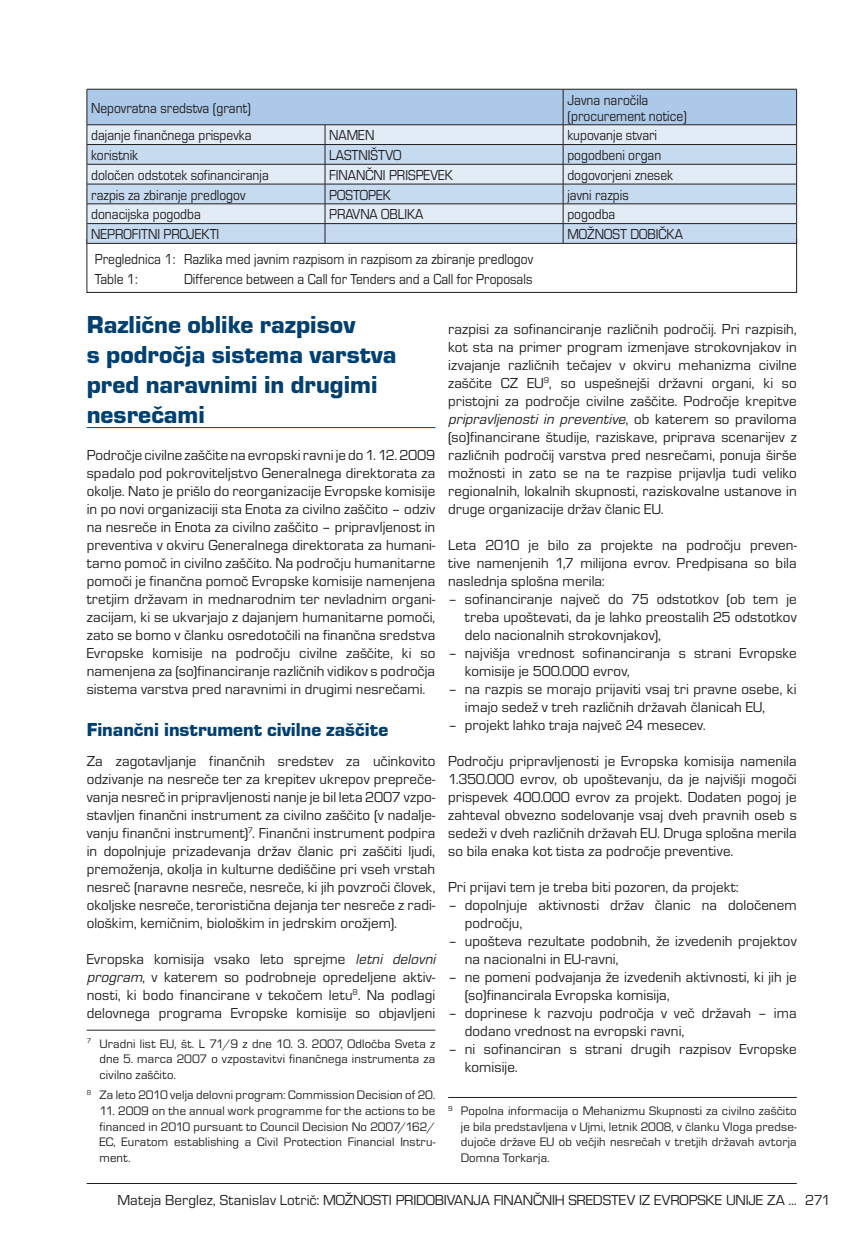
<style>
.page{position:relative;width:852px;height:1234px;background:#fff}
.page>*{position:absolute;margin:0;border:0;box-sizing:border-box;transform-origin:0 0}
.t1{font:25.5px/30px "Eurostile TEE Blac";color:#004071}
.t2{font:19.5px "Eurostile TEE Blac";color:#004071}
.t3{font:15px/18px "Eurostile TEE";letter-spacing:.005em;color:#231f20}
.t4{font:15px/20px "Eurostile TEE";letter-spacing:.005em;color:#231f20;scale:.9 1}
.t5{font:12.75px/15.8px "Eurostile TEE";letter-spacing:.015em;color:#231f20;text-align:justify}
.s1{font-style:italic}
</style>
<div class="page">
<hr style="left:87px;top:1182px;width:710px;height:1px;background:#231f20">
<hr style="left:87px;top:427px;width:348px;height:1px;background:#004071">
<hr style="left:87px;top:1029px;width:348px;height:1px;background:#231f20">
<svg style="left:87px;top:90px;width:710px;height:153px;background:#c3d5e8"></svg>
<hr style="left:87px;top:243px;width:238px;height:1px;background:#231f20">
<hr style="left:325px;top:243px;width:238px;height:1px;background:#231f20">
<hr style="left:563px;top:243px;width:234px;height:1px;background:#231f20">
<hr style="left:87px;top:89px;width:238px;height:1px;background:#231f20">
<hr style="left:87px;top:89px;width:1px;height:35px;background:#231f20">
<hr style="left:325px;top:89px;width:238px;height:1px;background:#231f20">
<hr style="left:563px;top:89px;width:234px;height:1px;background:#231f20">
<hr style="left:563px;top:89px;width:1px;height:35px;background:#231f20">
<hr style="left:796px;top:89px;width:1px;height:35px;background:#231f20">
<hr style="left:87px;top:124px;width:238px;height:1px;background:#231f20">
<hr style="left:325px;top:124px;width:238px;height:1px;background:#231f20">
<hr style="left:563px;top:124px;width:234px;height:1px;background:#231f20">
<hr style="left:448px;top:1096px;width:349px;height:1px;background:#231f20">
<p class="t4" style="left:91px;top:98px;width:179px">Nepovratna sredstva (grant)</p>
<p class="t4" style="left:567px;top:92px;width:134px;line-height:15.8px">Javna naročila (procurement notice)</p>
<p class="t4" style="left:91px;top:126px;width:180px">dajanje finančnega prispevka</p>
<p class="t4" style="left:329px;top:126px;width:52px">NAMEN</p>
<p class="t4" style="left:567px;top:126px;width:101px">kupovanje stvari</p>
<p class="t4" style="left:91px;top:145px;width:54px">koristnik</p>
<p class="t4" style="left:329px;top:145px;width:82px">LASTNIŠTVO</p>
<p class="t4" style="left:567px;top:145px;width:106px">pogodbeni organ</p>
<p class="t4" style="left:91px;top:165px;width:199px">določen odstotek sofinanciranja</p>
<p class="t4" style="left:329px;top:165px;width:139px">FINANČNI PRISPEVEK</p>
<p class="t4" style="left:567px;top:165px;width:119px">dogovorjeni znesek</p>
<p class="t4" style="left:91px;top:185px;width:173px">razpis za zbiranje predlogov</p>
<p class="t4" style="left:329px;top:185px;width:70px">POSTOPEK</p>
<p class="t4" style="left:567px;top:185px;width:70px">javni razpis</p>
<p class="t4" style="left:91px;top:205px;width:123px">donacijska pogodba</p>
<p class="t4" style="left:329px;top:205px;width:106px">PRAVNA OBLIKA</p>
<p class="t4" style="left:567px;top:205px;width:55px">pogodba</p>
<p class="t4" style="left:91px;top:224px;width:144px">NEPROFITNI PROJEKTI</p>
<p class="t4" style="left:567px;top:224px;width:130px">MOŽNOST DOBIČKA</p>
<p class="t4" style="left:95px;top:249px;width:489px">Preglednica 1: Razlika med javnim razpisom in razpisom za zbiranje predlogov<br>Table 1:</p>
<p class="t4" style="left:184px;top:269px;width:389px">Difference between a Call for Tenders and a Call for Proposals</p>
<h1 class="t1" style="left:87px;top:310px;width:311px">Različne oblike razpisov<br>s področja sistema varstva pred naravnimi in drugimi nesrečami</h1>
<p class="t3" style="left:87px;top:446px;width:350px;text-align:justify">Področje civilne zaščite na evropski ravni je do 1. 12. 2009 spadalo pod pokroviteljstvo Generalnega direktorata za okolje. Nato je prišlo do reorganizacije Evropske komisije in po novi organizaciji sta Enota za civilno zaščito – odziv na nesreče in Enota za civilno zaščito – pripravljenost in preventiva v okviru Generalnega direktorata za humani&shy;tarno pomoč in civilno zaščito. Na področju humanitarne pomoči je finančna pomoč Evropske komisije namenjena tretjim državam in mednarodnim ter nevladnim organi&shy;zacijam, ki se ukvarjajo z dajanjem humanitarne pomoči, zato se bomo v članku osredotočili na finančna sredstva Evropske komisije na področju civilne zaščite, ki so namenjena za (so)financiranje različnih vidikov s področja sistema varstva pred naravnimi in drugimi nesrečami.</p>
<h2 class="t2" style="left:87px;top:718px;width:303px">Finančni instrument civilne zaščite</h2>
<p class="t3" style="left:87px;top:752px;width:350px;text-align:justify">Za zagotavljanje finančnih sredstev za učinkovito odzivanje na nesreče ter za krepitev ukrepov prepreče&shy;vanja nesreč in pripravljenosti nanje je bil leta 2007 vzpo&shy;stavljen finančni instrument za civilno zaščito (v nadalje&shy;vanju finančni instrument)<sup>7</sup>. Finančni instrument podpira in dopolnjuje prizadevanja držav članic pri zaščiti ljudi, premoženja, okolja in kulturne dediščine pri vseh vrstah nesreč (naravne nesreče, nesreče, ki jih povzroči človek, okoljske nesreče, teroristična dejanja ter nesreče z radi&shy;ološkim, kemičnim, biološkim in jedrskim orožjem).</p>
<p class="t3" style="left:87px;top:950px;width:354px">Evropska komisija vsako leto sprejme <span class="s1">letni delovni program</span>, v katerem so podrobneje opredeljene aktiv&shy;nosti, ki bodo financirane v tekočem letu<sup>8</sup>. Na podlagi delovnega programa Evropske komisije so objavljeni</p>
<p class="t5" style="left:99px;top:1035px;width:337px;text-indent:-13px"><sup>7</sup> Uradni list EU, št. L 71/9 z dne 10. 3. 2007, Odločba Sveta z dne 5. marca 2007 o vzpostavitvi finančnega instrumenta za civilno zaščito.</p>
<p class="t5" style="left:87px;top:1087px;width:350px"><sup>8</sup> Za leto 2010 velja delovni program: Commission Decision of 20.</p>
<p class="t5" style="left:99px;top:1102px;width:337px">11. 2009 on the annual work programme for the actions to be financed in 2010 pursuant to Council Decision No 2007/162/ EC, Euratom establishing a Civil Protection Financial Instru&shy;ment.</p>
<p class="t3" style="left:448px;top:320px;width:350px;text-align:justify">razpisi za sofinanciranje različnih področij. Pri razpisih, kot sta na primer program izmenjave strokovnjakov in izvajanje različnih tečajev v okviru mehanizma civilne zaščite CZ EU<sup>9</sup>, so uspešnejši državni organi, ki so pristojni za področje civilne zaščite. Področje krepitve <span class="s1">pripravljenosti in preventive</span>, o b k a t e r e m s o p r a v i l o m a (so)financirane študije, raziskave, priprava scenarijev z različnih področij varstva pred nesrečami, ponuja širše možnosti in zato se na te razpise prijavlja tudi veliko regionalnih, lokalnih skupnosti, raziskovalne ustanove in druge organizacije držav članic EU.</p>
<p class="t3" style="left:448px;top:536px;width:350px;text-align:justify">Leta 2010 je bilo za projekte na področju preven&shy;tive namenjenih 1,7 milijona evrov. Predpisana so bila naslednja splošna merila:</p>
<p class="t3" style="left:465px;top:590px;width:333px;text-align:justify;text-indent:-17px">– sofinanciranje največ do 75 odstotkov (ob tem je treba upoštevati, da je lahko preostalih 25 odstotkov delo nacionalnih strokovnjakov),</p>
<p class="t3" style="left:465px;top:644px;width:333px;text-indent:-17px">– najvišja vrednost sofinanciranja s strani Evropske komisije je 500.000 evrov,</p>
<p class="t3" style="left:465px;top:680px;width:333px;text-indent:-17px">– na razpis se morajo prijaviti vsaj tri pravne osebe, ki imajo sedež v treh različnih državah članicah EU,</p>
<p class="t3" style="left:448px;top:716px;width:259px">– projekt lahko traja največ 24 mesecev.</p>
<p class="t3" style="left:448px;top:752px;width:350px;text-align:justify">Področju pripravljenosti je Evropska komisija namenila 1.350.000 evrov, ob upoštevanju, da je najvišji mogoči prispevek 400.000 evrov za projekt. Dodaten pogoj je zahteval obvezno sodelovanje vsaj dveh pravnih oseb s sedeži v dveh različnih državah EU. Druga splošna merila so bila enaka kot tista za področje preventive.</p>
<p class="t3" style="left:448px;top:878px;width:292px">Pri prijavi tem je treba biti pozoren, da projekt:</p>
<p class="t3" style="left:465px;top:896px;width:333px;text-indent:-17px">– dopolnjuje aktivnosti držav članic na določenem področju,</p>
<p class="t3" style="left:465px;top:932px;width:333px;text-indent:-17px">– upošteva rezultate podobnih, že izvedenih projektov na nacionalni in EU-ravni,</p>
<p class="t3" style="left:465px;top:968px;width:333px;text-indent:-17px">– ne pomeni podvajanja že izvedenih aktivnosti, ki jih je (so)financirala Evropska komisija,</p>
<p class="t3" style="left:465px;top:1004px;width:333px;text-indent:-17px">– doprinese k razvoju področja v več državah – ima dodano vrednost na evropski ravni,</p>
<p class="t3" style="left:465px;top:1040px;width:333px;text-indent:-17px">– ni sofinanciran s strani drugih razpisov Evropske komisije.</p>
<p class="t5" style="left:461px;top:1102px;width:337px;text-indent:-13px"><sup>9</sup> Popolna informacija o Mehanizmu Skupnosti za civilno zaščito je bila predstavljena v Ujmi, letnik 2008, v članku Vloga predse&shy;dujoče države EU ob večjih nesrečah v tretjih državah avtorja Domna Torkarja.</p>
<p class="t3" style="left:117px;top:1191px;width:715px">Mateja Berglez, Stanislav Lotrič: MOŽNOSTI PRIDOBIVANJA FINANČNIH SREDSTEV IZ EVROPSKE UNIJE ZA ... 271</p>
</div>
